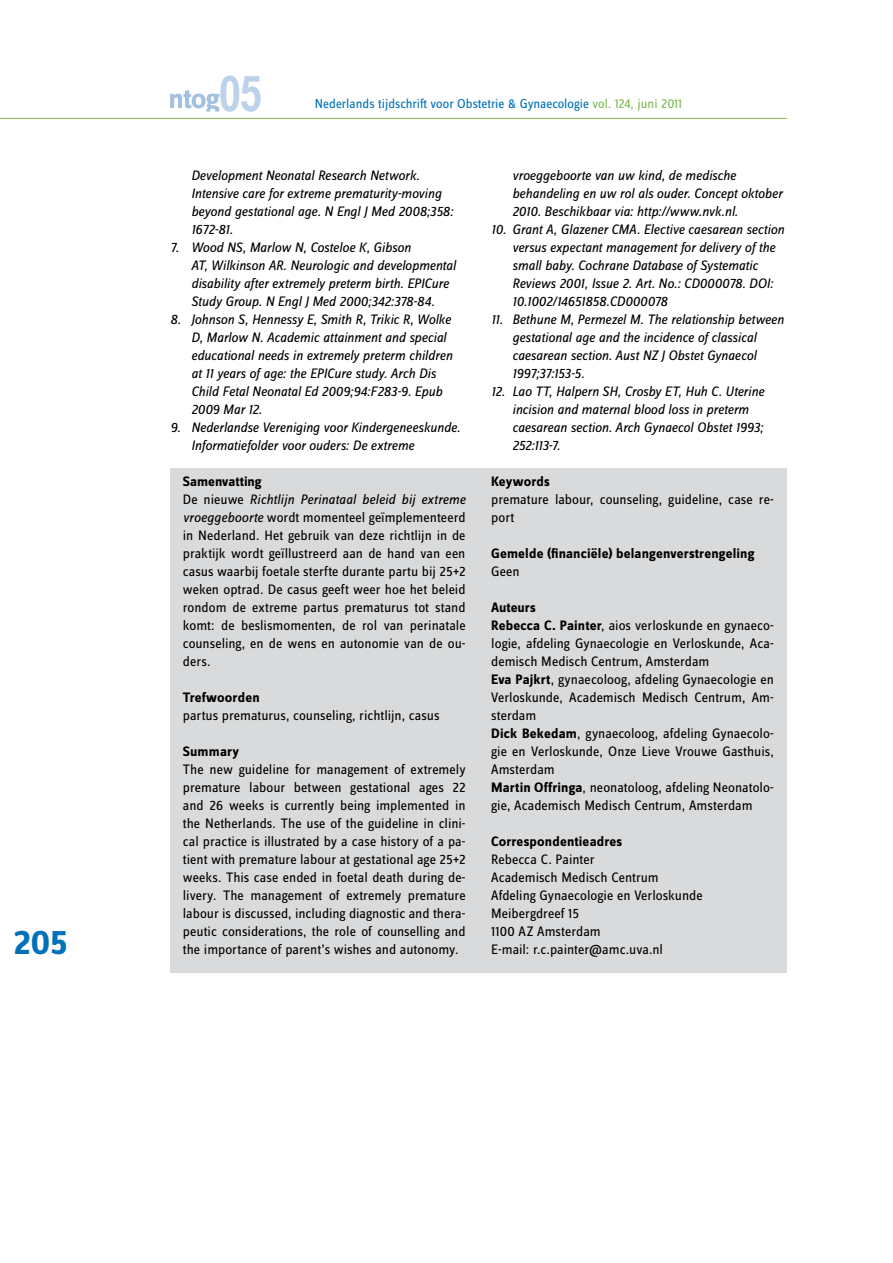
<style>
.page{position:relative;width:893px;height:1263px;background:#fff}
.page>*{position:absolute;margin:0;border:0;box-sizing:border-box;transform-origin:0 0}
.t1{font:700 49.5px "Arial Narrow";color:#bdd1ea}
.t2{font:700 36px "Zine Sans Dis";color:#0071b9}
.t3{font:14.25px/18px "Zine Sans Dis";color:#000}
.t4{font:italic 14.25px/18px "Zine Sans Dis";letter-spacing:-.015em;color:#000}
.t5{font:700 14.25px "Zine Sans Dis";letter-spacing:.01em;color:#000}
.t6{font:13.5px "Zine Sans Dis";color:#0071b9}
.s1{color:#7db955}
.s2{font-weight:700}
.s3{font-style:italic}
</style>
<div class="page">
<hr style="left:0;top:118px;width:787px;height:1px;background:#7db955">
<svg style="left:170px;top:90px;width:50px;height:22px"></svg>
<div style="left:170px;top:468px;width:617px;height:504px;background:#d9dadb"></div>
<h2 class="t2" style="left:13px;top:924px;width:55px">205</h2>
<h1 class="t1" style="left:219px;top:56px;width:45px">05</h1>
<p class="t6" style="left:315px;top:97px;width:369px">Nederlands tijdschrift voor Obstetrie &amp; Gynaecologie <span class="s1">vol. 124, juni 2011</span></p>
<p class="t4" style="left:191px;top:167px;width:264px">Development Neonatal Research Network.<br>Intensive care for extreme prematurity-moving beyond gestational age. N Engl J Med 2008;358:<br>1672-81.</p>
<p class="t4" style="left:191px;top:239px;width:266px;text-indent:-21px">7. Wood NS, Marlow N, Costeloe K, Gibson<br>AT, Wilkinson AR. Neurologic and developmental disability after extremely preterm birth. EPICure Study Group. N Engl J Med 2000;342:378-84.</p>
<p class="t4" style="left:191px;top:311px;width:263px;text-indent:-21px">8. Johnson S, Hennessy E, Smith R, Trikic R, Wolke D, Marlow N. Academic attainment and special educational needs in extremely preterm children at 11 years of age: the EPICure study. Arch Dis Child Fetal Neonatal Ed 2009;94:F283-9. Epub 2009 Mar 12.</p>
<p class="t4" style="left:191px;top:419px;width:271px;text-indent:-21px">9. Nederlandse Vereniging voor Kindergeneeskunde.<br>Informatiefolder voor ouders: De extreme</p>
<p class="t3" style="left:183px;top:473px;width:284px"><span class="s2">Samenvatting<br></span>De nieuwe <span class="s3">Richtlijn Perinataal beleid bij extreme vroeggeboorte</span> wordt momenteel geïmplementeerd in Nederland. Het gebruik van deze richtlijn in de praktijk wordt geïllustreerd aan de hand van een casus waarbij foetale sterfte durante partu bij 25+2 weken optrad. De casus geeft weer hoe het beleid rondom de extreme partus prematurus tot stand komt: de beslismomenten, de rol van perinatale counseling, en de wens en autonomie van de ou&shy;ders.</p>
<p class="t5" style="left:183px;top:690px;width:78px">Trefwoorden</p>
<p class="t3" style="left:183px;top:707px;width:258px">partus prematurus, counseling, richtlijn, casus</p>
<p class="t5" style="left:183px;top:744px;width:58px">Summary</p>
<p class="t3" style="left:183px;top:761px;width:284px;text-align:justify">The new guideline for management of extremely premature labour between gestational ages 22 and 26 weeks is currently being implemented in the Netherlands. The use of the guideline in clini&shy;cal practice is illustrated by a case history of a pa&shy;tient with premature labour at gestational age 25+2 weeks. This case ended in foetal death during de&shy;livery. The management of extremely premature labour is discussed, including diagnostic and thera&shy;peutic considerations, the role of counselling and the importance of parent’s wishes and autonomy.</p>
<p class="t4" style="left:512px;top:167px;width:272px">vroeggeboorte van uw kind, de medische behandeling en uw rol als ouder. Concept oktober<br>2010. Beschikbaar via: http://www.nvk.nl.</p>
<p class="t4" style="left:512px;top:221px;width:274px;text-indent:-21px">10. Grant A, Glazener CMA. Elective caesarean section versus expectant management for delivery of the small baby. Cochrane Database of Systematic Reviews 2001, Issue 2. Art. No.: CD000078. DOI:<br>10.1002/14651858.CD000078</p>
<p class="t4" style="left:512px;top:311px;width:273px;text-indent:-21px">11. Bethune M, Permezel M. The relationship between gestational age and the incidence of classical caesarean section. Aust NZ J Obstet Gynaecol 1997;37:153-5.</p>
<p class="t4" style="left:512px;top:383px;width:254px;text-indent:-21px">12. Lao TT, Halpern SH, Crosby ET, Huh C. Uterine incision and maternal blood loss in preterm caesarean section. Arch Gynaecol Obstet 1993; 252:113-7.</p>
<p class="t5" style="left:491px;top:474px;width:60px">Keywords</p>
<p class="t3" style="left:491px;top:491px;width:284px">premature labour, counseling, guideline, case re&shy;port</p>
<p class="t5" style="left:491px;top:546px;width:265px">Gemelde (financiële) belangenverstrengeling</p>
<p class="t3" style="left:491px;top:563px;width:30px">Geen</p>
<p class="t3" style="left:491px;top:599px;width:284px"><span class="s2">Auteurs<br>Rebecca C. Painter</span>, aios verloskunde en gynaeco&shy;logie, afdeling Gynaecologie en Verloskunde, Aca&shy;demisch Medisch Centrum, Amsterdam<br><span class="s2">Eva Pajkrt</span>, gynaecoloog, afdeling Gynaecologie en Verloskunde, Academisch Medisch Centrum, Am&shy;sterdam<br><span class="s2">Dick Bekedam</span>, gynaecoloog, afdeling Gynaecolo&shy;gie en Verloskunde, Onze Lieve Vrouwe Gasthuis, Amsterdam<br><span class="s2">Martin Offringa</span>, neonatoloog, afdeling Neonatolo&shy;gie, Academisch Medisch Centrum, Amsterdam</p>
<p class="t5" style="left:491px;top:834px;width:133px">Correspondentieadres</p>
<p class="t3" style="left:491px;top:851px;width:213px">Rebecca C. Painter<br>Academisch Medisch Centrum<br>Afdeling Gynaecologie en Verloskunde<br>Meibergdreef 15<br>1100 AZ Amsterdam<br>E-mail: r.c.painter@amc.uva.nl</p>
</div>
